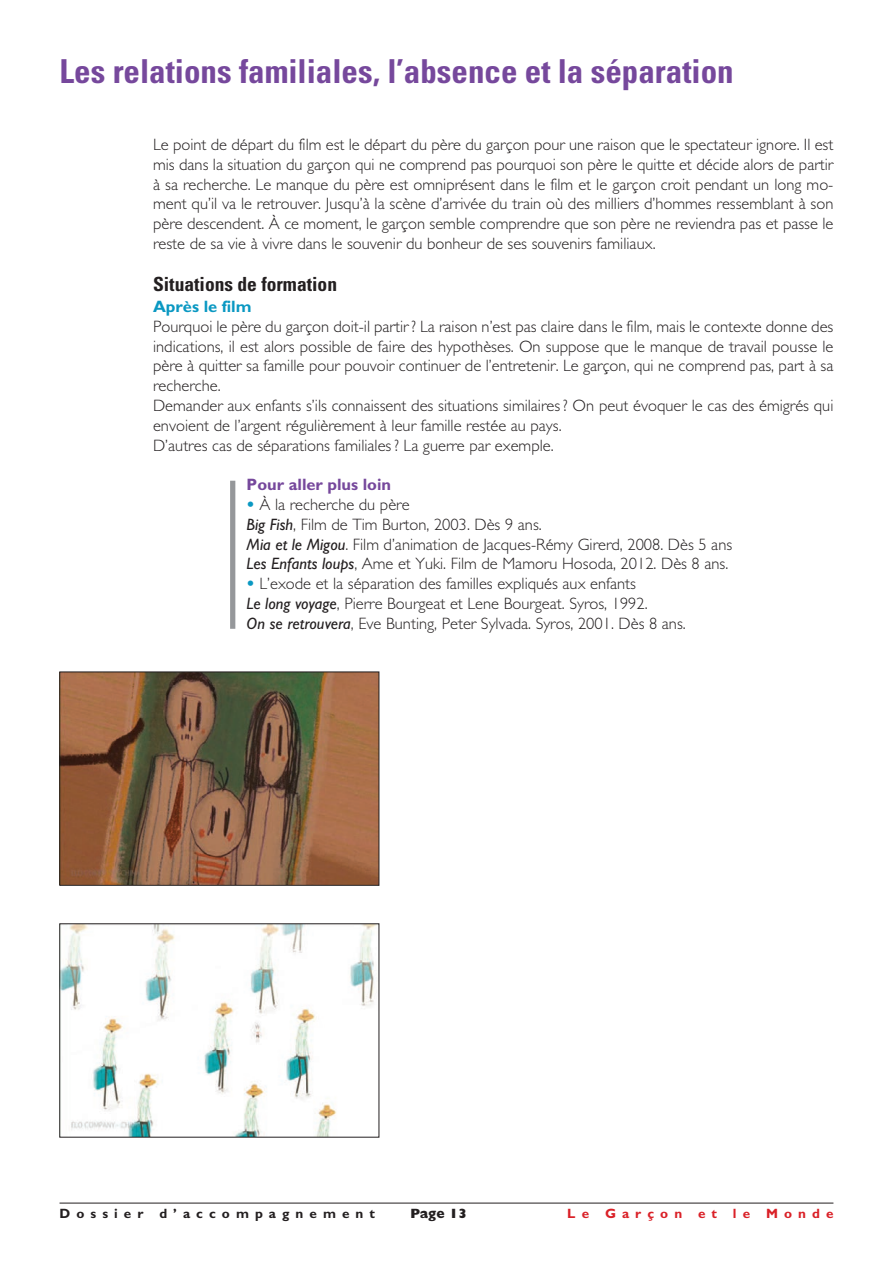
<style>
.page{position:relative;width:893px;height:1263px;background:#fff}
.page>*{position:absolute;margin:0;border:0;box-sizing:border-box;transform-origin:0 0}
.t1{font:700 condensed 33px "Univers";color:#76489c}
.t2{font:700 condensed 19.5px "Univers";color:#231f20}
.t3{font:300 16.5px/19.8px "M Gill Sans";color:#231f20}
.t4{font:700 16.5px "M Gill Sans";color:#76489c}
.t5{font:700 16.5px "M Gill Sans";color:#0a98c2}
.t6{font:700 13.5px "M Gill Sans";letter-spacing:.45em;color:#231f20}
.t7{font:700 13.5px "M Gill Sans";letter-spacing:.45em;color:#da2128}
.t8{font:800 13.5px "M Gill Sans";color:#231f20}
.s1{font-weight:800;color:#0a98c2}
.s2{font-weight:400;font-style:italic}
</style>
<div class="page">
<hr style="left:60px;top:1203px;width:773px;height:1px;background:#231f20">
<img style="left:62px;top:674px;width:315px;height:209px">
<div style="left:60px;top:672px;width:319px;height:213px;border:1px solid #231f20"></div>
<img style="left:62px;top:925px;width:315px;height:210px">
<div style="left:230px;top:481px;width:5px;height:148px;background:#95979a"></div>
<h1 class="t1" style="left:60px;top:60px;width:676px">Les relations familiales, l’absence et la séparation</h1>
<p class="t3" style="left:153px;top:136px;width:682px;text-align:justify">Le point de départ du film est le départ du père du garçon pour une raison que le spectateur ignore. Il est mis dans la situation du garçon qui ne comprend pas pourquoi son père le quitte et décide alors de partir à sa recherche. Le manque du père est omniprésent dans le film et le garçon croit pendant un long mo&shy;ment qu’il va le retrouver. Jusqu’à la scène d’arrivée du train où des milliers d’hommes ressemblant à son père descendent. À ce moment, le garçon semble comprendre que son père ne reviendra pas et passe le reste de sa vie à vivre dans le souvenir du bonheur de ses souvenirs familiaux.</p>
<p class="t2" style="left:153px;top:277px;width:186px">Situations de formation</p>
<p class="t5" style="left:153px;top:301px;width:100px">Après le film</p>
<p class="t3" style="left:153px;top:318px;width:682px">Pourquoi le père du garçon doit-il partir ? La raison n’est pas claire dans le film, mais le contexte donne des indications, il est alors possible de faire des hypothèses. On suppose que le manque de travail pousse le père à quitter sa famille pour pouvoir continuer de l’entretenir. Le garçon, qui ne comprend pas, part à sa recherche.<br>Demander aux enfants s’ils connaissent des situations similaires ? On peut évoquer le cas des émigrés qui envoient de l’argent régulièrement à leur famille restée au pays.<br>D’autres cas de séparations familiales ? La guerre par exemple.</p>
<p class="t4" style="left:247px;top:479px;width:146px">Pour aller plus loin</p>
<p class="t3" style="left:247px;top:496px;width:487px"><span class="s1">•</span> À la recherche du père<br><span class="s2">Big Fish</span>, Film de Tim Burton, 2003. Dès 9 ans.<br><span class="s2">Mia et le Migou</span>. Film d’animation de Jacques-Rémy Girerd, 2008. Dès 5 ans <span class="s2">Les Enfants loups</span>, Ame et Yuki. Film de Mamoru Hosoda, 2012. Dès 8 ans.</p>
<p class="t3" style="left:247px;top:576px;width:441px"><span class="s1">•</span> L’exode et la séparation des familles expliqués aux enfants<br><span class="s2">Le long voyage</span>, Pierre Bourgeat et Lene Bourgeat. Syros, 1992.<br><span class="s2">On se retrouvera</span>, Eve Bunting, Peter Sylvada. Syros, 2001. Dès 8 ans.</p>
<p class="t6" style="left:60px;top:1208px;width:317px">Dossier d’accompagnement</p>
<p class="t8" style="left:410px;top:1208px;width:58px">Page 13</p>
<p class="t7" style="left:567px;top:1208px;width:268px">Le Garçon et le Monde</p>
</div>
